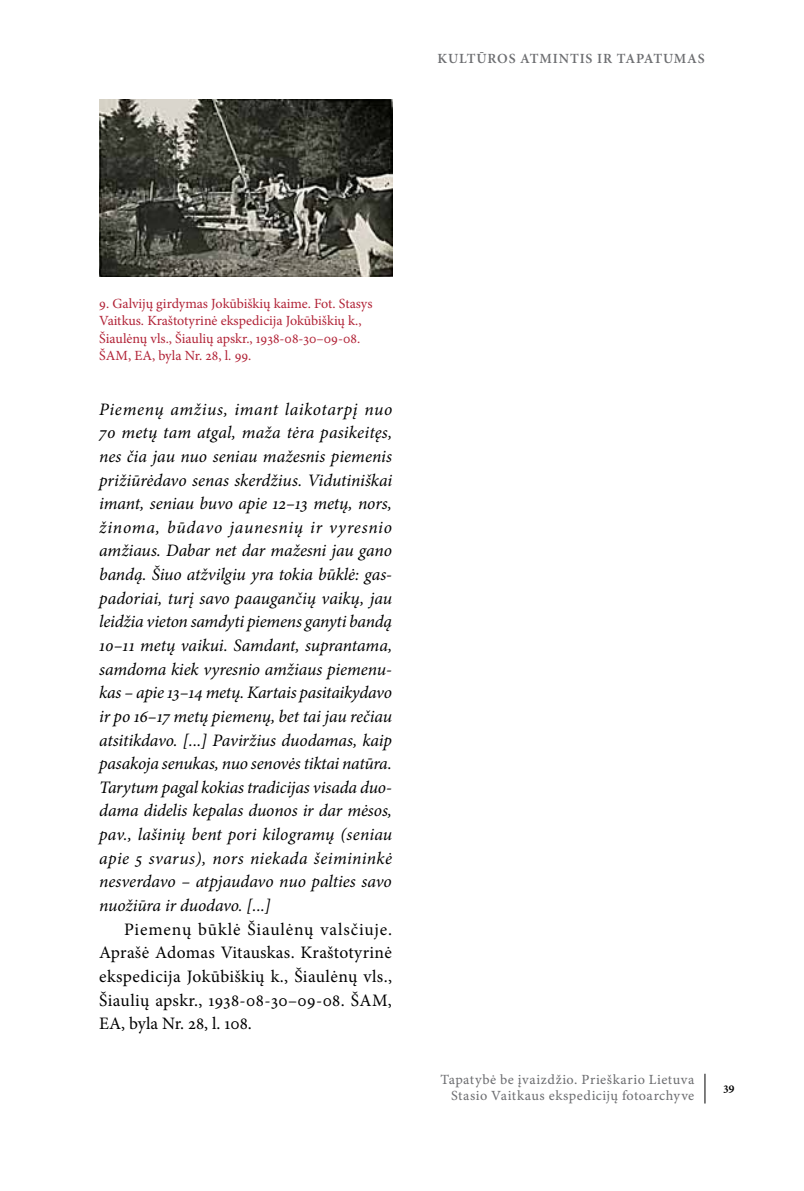
<style>
.page{position:relative;width:804px;height:1191px;background:#fff}
.page>*{position:absolute;margin:0;border:0;box-sizing:border-box;transform-origin:0 0}
.t1{font:italic 17.5px/23.6px "Minion Pro";letter-spacing:-.005em;color:#000;text-align:justify}
.t2{font:17.5px/23.6px "Minion Pro";letter-spacing:.02em;color:#000;text-align:justify}
.t3{font:14px/17.5px "Minion Pro";letter-spacing:-.005em;color:#b12236}
.t4{font:14px/15.8px "Minion Pro Capt";letter-spacing:.035em;color:#6d6e71;text-align:right}
.t5{font:600 14px "Minion Pro";letter-spacing:.06em;color:#6d6e71}
.t6{font:600 12.25px "Minion Pro";color:#000}
</style>
<div class="page">
<hr style="left:704px;top:1073px;width:1px;height:30px;background:#000">
<img style="left:100px;top:99px;width:292px;height:177px">
<p class="t5" style="left:437px;top:49px;width:268px">KULTŪROS ATMINTIS IR TAPATUMAS</p>
<p class="t3" style="left:99px;top:295px;width:275px">9. Galvijų girdymas Jokūbiškių kaime. Fot. Stasys Vaitkus. Kraštotyrinė ekspedicija Jokūbiškių k., Šiaulėnų vls., Šiaulių apskr., 1938-08-30–09-08.<br>ŠAM, EA, byla Nr. 28, l. 99.</p>
<p class="t1" style="left:99px;top:397px;width:294px">Piemenų amžius, imant laikotarpį nuo 70 metų tam atgal, maža tėra pasikeitęs, nes čia jau nuo seniau mažesnis piemenis prižiūrėdavo senas skerdžius. Vidutiniškai imant, seniau buvo apie 12–13 metų, nors, žinoma, būdavo jaunesnių ir vyresnio amžiaus. Dabar net dar mažesni jau gano bandą. Šiuo atžvilgiu yra tokia būklė: gas&shy;padoriai, turį savo paaugančių vaikų, jau leidžia vieton samdyti piemens ganyti bandą 10–11 metų vaikui. Samdant, suprantama, samdoma kiek vyresnio amžiaus piemenu&shy;kas – apie 13–14 metų. Kartais pasitaikydavo ir po 16–17 metų piemenų, bet tai jau rečiau atsitikdavo. [...] Paviržius duodamas, kaip pasakoja senukas, nuo senovės tiktai natūra.<br>Tarytum pagal kokias tradicijas visada duo&shy;dama didelis kepalas duonos ir dar mėsos, pav., lašinių bent pori kilogramų (seniau apie 5 svarus), nors niekada šeimininkė nesverdavo – atpjaudavo nuo palties savo nuožiūra ir duodavo. [...]</p>
<p class="t2" style="left:99px;top:917px;width:294px;text-indent:25px">Piemenų būklė Šiaulėnų valsčiuje.<br>Aprašė Adomas Vitauskas. Kraštotyrinė ekspedicija Jokūbiškių k., Šiaulėnų vls., Šiaulių apskr., 1938-08-30–09-08. ŠAM, EA, byla Nr. 28, l. 108.</p>
<p class="t4" style="left:440px;top:1072px;width:255px">Tapatybė be įvaizdžio. Prieškario Lietuva<br>Stasio Vaitkaus ekspedicijų fotoarchyve</p>
<p class="t6" style="left:723px;top:1078px;width:13px">39</p>
</div>
